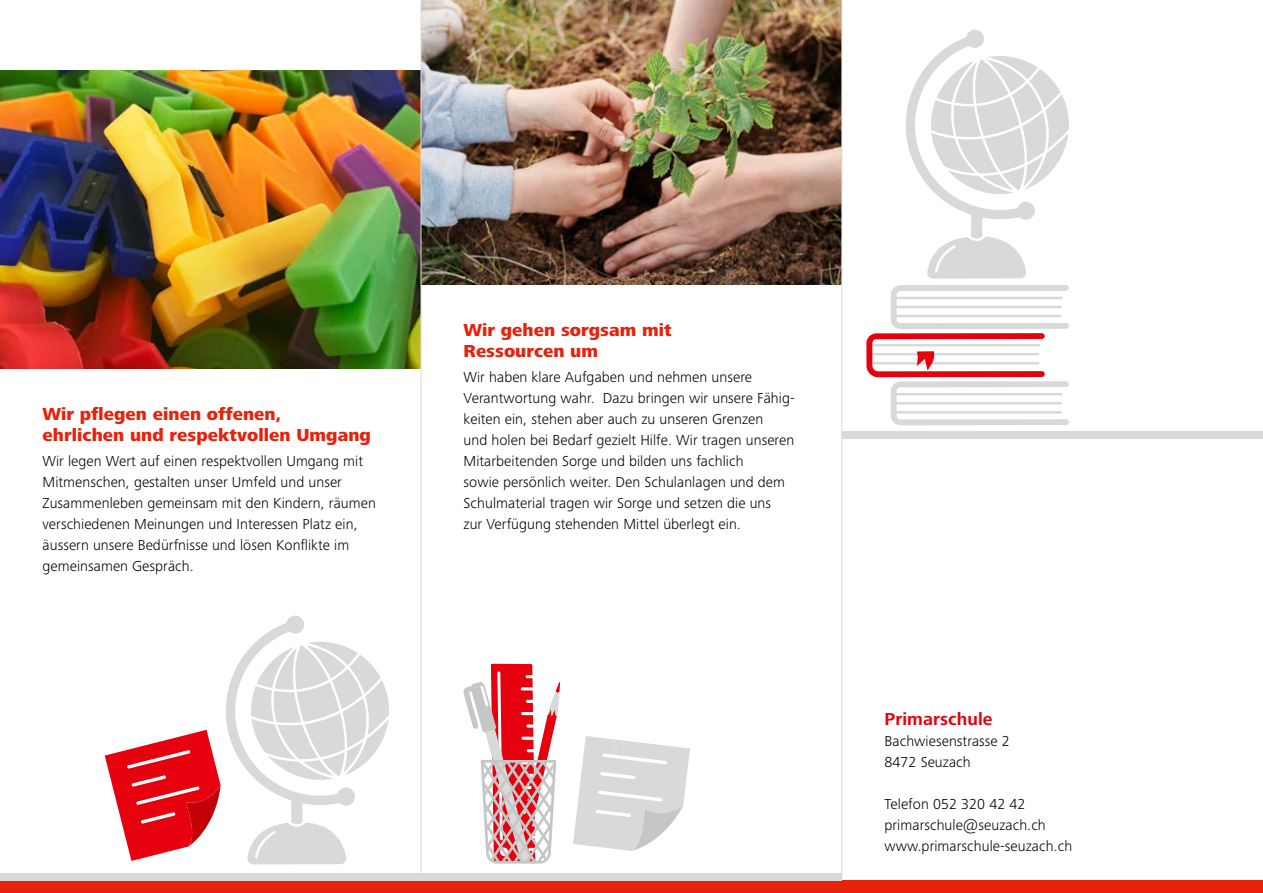
<style>
.page{position:relative;width:1263px;height:893px;background:#fff}
.page>*{position:absolute;margin:0;border:0;box-sizing:border-box;transform-origin:0 0}
.t1{font:800 18px/21px "Frutiger Next LTW1 G";letter-spacing:.005em;color:#e8210b}
.t2{font:700 18px "Frutiger Next LTW1 G";letter-spacing:.005em;color:#e7000e}
.t3{font:300 15px/21px "Frutiger Next LTW1 G";letter-spacing:.005em;color:#000}
</style>
<div class="page">
<img style="left:0;top:71px;width:421px;height:297px">
<img style="left:422px;top:0;width:419px;height:285px">
<hr style="left:421px;top:0;width:1px;height:893px;background:#d8dada">
<hr style="left:841px;top:0;width:1px;height:893px;background:#d8dada">
<svg style="left:105px;top:615px;width:284px;height:249px"></svg>
<div style="left:0;top:880px;width:1263px;height:13px;background:#e8210b"></div>
<div style="left:0;top:873px;width:842px;height:7px;background:#d8dada"></div>
<svg style="left:573px;top:736px;width:117px;height:115px"></svg>
<svg style="left:463px;top:664px;width:97px;height:200px"></svg>
<div style="left:842px;top:432px;width:421px;height:7px;background:#d8dada"></div>
<svg style="left:906px;top:30px;width:163px;height:249px"></svg>
<svg style="left:866px;top:285px;width:203px;height:140px"></svg>
<hr style="left:893px;top:393px;width:169px;height:2px;background:#d8dada">
<hr style="left:892px;top:402px;width:170px;height:3px;background:#d8dada">
<hr style="left:892px;top:411px;width:170px;height:3px;background:#d8dada">
<p class="t1" style="left:43px;top:404px;width:330px">Wir pflegen einen offenen,<br>ehrlichen und respektvollen Umgang</p>
<p class="t3" style="left:43px;top:450px;width:335px">Wir legen Wert auf einen respektvollen Umgang mit Mitmenschen, gestalten unser Umfeld und unser Zusammenleben gemeinsam mit den Kindern, räumen verschiedenen Meinungen und Interessen Platz ein, äussern unsere Bedürfnisse und lösen Konflikte im gemeinsamen Gespräch.</p>
<p class="t1" style="left:463px;top:320px;width:210px">Wir gehen sorgsam mit<br>Ressourcen um</p>
<p class="t3" style="left:463px;top:367px;width:333px">Wir haben klare Aufgaben und nehmen unsere Verantwortung wahr. Dazu bringen wir unsere Fähig&shy;keiten ein, stehen aber auch zu unseren Grenzen<br>und holen bei Bedarf gezielt Hilfe. Wir tragen unseren Mitarbeitenden Sorge und bilden uns fachlich<br>sowie persönlich weiter. Den Schulanlagen und dem Schulmaterial tragen wir Sorge und setzen die uns<br>zur Verfügung stehenden Mittel überlegt ein.</p>
<p class="t2" style="left:884px;top:709px;width:110px">Primarschule</p>
<p class="t3" style="left:884px;top:730px;width:127px">Bachwiesenstrasse 2<br>8472 Seuzach</p>
<p class="t3" style="left:884px;top:793px;width:189px">Telefon 052 320 42 42 primarschule@seuzach.ch www.primarschule-seuzach.ch</p>
</div>
